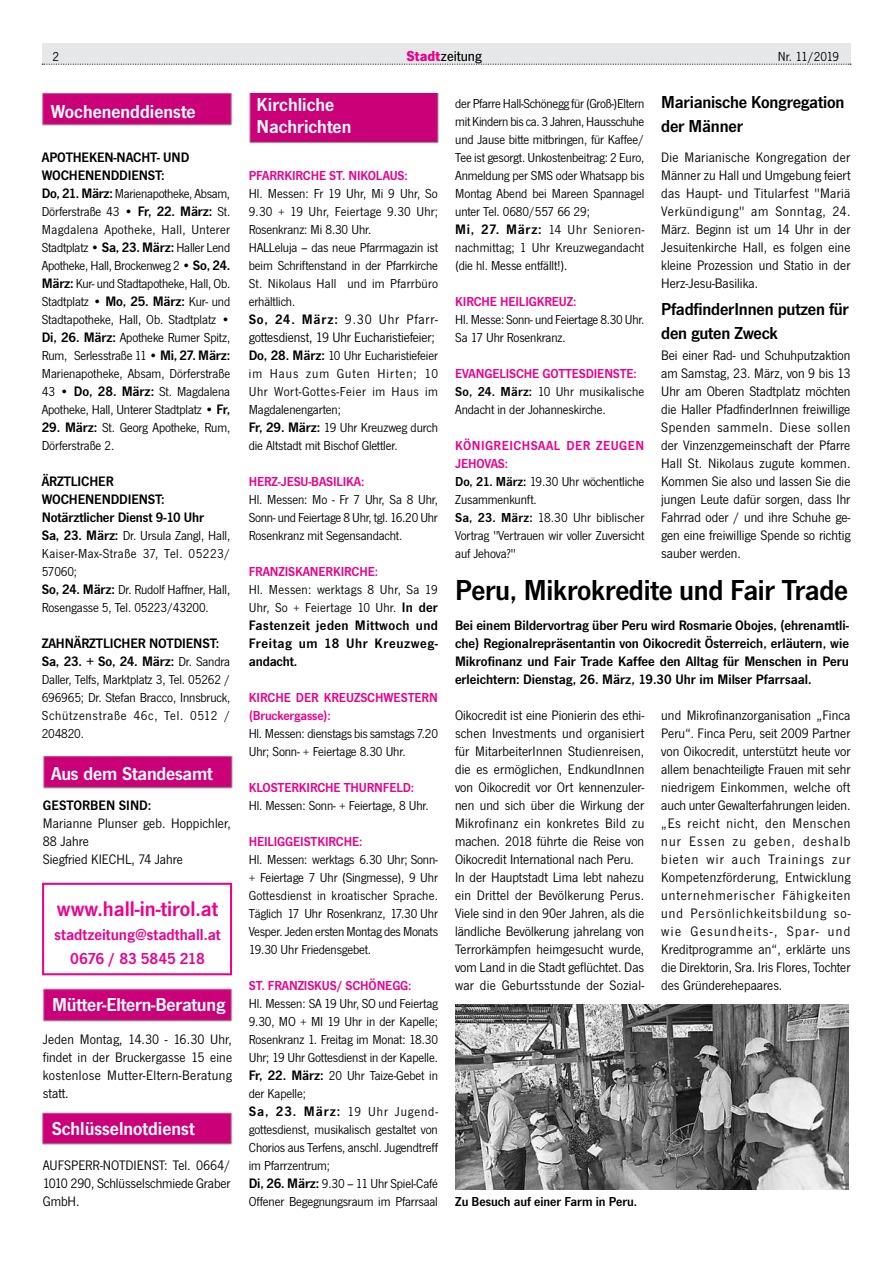
<style>
.page{position:relative;width:893px;height:1263px;background:#fff}
.page>*{position:absolute;margin:0;border:0;box-sizing:border-box;transform-origin:0 0}
.t1{font:600 30px "News Got T";letter-spacing:-.01em;color:#000}
.t2{font:600 22.05px "News Got T";color:#ec008c}
.t3{font:600 19.5px/21.8px "News Got T";letter-spacing:-.005em;color:#fff}
.t4{font:600 18px/24px "News Got T";letter-spacing:-.01em;color:#000}
.t5{font:600 16.5px/23.9px "News Got T";color:#ec008c;text-align:center}
.t6{font:500 15px "News Got T";color:#000}
.t7{font:14.25px/18px "News Got T";color:#000;text-align:justify}
.t8{font:600 14.25px/18px "News Got T";letter-spacing:-.01em;color:#000}
.t9{font:13.5px/18px "News Got T";letter-spacing:-.01em;color:#000}
.t10{font:600 13.5px/18px "News Got T";letter-spacing:-.01em;color:#ec008c}
.t11{font:13.5px/18px "News Got T";letter-spacing:.02em;color:#000}
.t12{font:600 13.5px "News Got T";color:#000}
.s1{font-weight:700;color:#ec008c}
.s2{font-weight:600;font-size:14.25px}
.s3{font-weight:400;font-size:13.5px}
.s4{font-weight:600}
.s5{font-weight:600;color:#ec008c}
</style>
<div class="page">
<div style="left:42px;top:43px;width:808px;height:21px;background:#e6e7e8"></div>
<svg style="left:42px;top:64px;width:809px;height:1px"></svg>
<img style="left:249px;top:94px;width:190px;height:50px">
<img style="left:43px;top:94px;width:190px;height:32px">
<img style="left:42px;top:1113px;width:191px;height:32px">
<img style="left:43px;top:989px;width:190px;height:33px">
<img style="left:43px;top:756px;width:190px;height:33px">
<div style="left:42px;top:883px;width:190px;height:92px;border:2px solid #ec008c"></div>
<img style="left:455px;top:1004px;width:394px;height:185px">
<p class="t9" style="left:53px;top:47px;width:8px">2</p>
<p class="t6" style="left:407px;top:48px;width:77px"><span class="s1">Stadt</span>zeitung</p>
<p class="t9" style="left:778px;top:47px;width:63px">Nr. 11/2019</p>
<h3 class="t3" style="left:51px;top:100px;width:146px">Wochenenddienste</h3>
<p class="t8" style="left:42px;top:148px;width:149px">APOTHEKEN-NACHT- UND<br>WOCHENENDDIENST:</p>
<p class="t9" style="left:42px;top:184px;width:190px;text-align:justify"><span class="s2">Do, 21. März:</span> Marienapotheke, Absam, Dörferstraße 43 • <span class="s2">Fr, 22. März:</span> St.<br>Magdalena Apotheke, Hall, Unterer Stadtplatz • <span class="s2">Sa, 23. März:</span> Haller Lend Apotheke, Hall, Brockenweg 2 • <span class="s2">So, 24.<br>März:</span> Kur- und Stadtapotheke, Hall, Ob.<br>Stadtplatz • <span class="s2">Mo, 25. März:</span> Kur- und Stadtapotheke, Hall, Ob. Stadtplatz • <span class="s2">Di, 26. März:</span> Apotheke Rumer Spitz, Rum, Serlesstraße 11 • <span class="s2">Mi, 27. März:<br></span>Marienapotheke, Absam, Dörferstraße 43 • <span class="s2">Do, 28. März:</span> St. Magdalena Apotheke, Hall, Unterer Stadtplatz • <span class="s2">Fr,</span></p>
<p class="t9" style="left:42px;top:418px;width:190px"><span class="s2">29. März:</span> St. Georg Apotheke, Rum,<br>Dörferstraße 2.</p>
<p class="t8" style="left:42px;top:472px;width:164px">ÄRZTLICHER<br>WOCHENENDDIENST:<br>Notärztlicher Dienst 9-10 Uhr</p>
<p class="t9" style="left:42px;top:526px;width:190px"><span class="s2">Sa, 23. März:</span> Dr. Ursula Zangl, Hall,<br>Kaiser-Max-Straße 37, Tel. 05223/<br>57060;<br><span class="s2">So, 24. März:</span> Dr. Rudolf Haffner, Hall,<br>Rosengasse 5, Tel. 05223/43200.</p>
<p class="t8" style="left:42px;top:634px;width:190px">ZAHNÄRZTLICHER NOTDIENST:<br>Sa, 23. + So, 24. März: <span class="s3">Dr. Sandra</span></p>
<p class="t9" style="left:42px;top:670px;width:190px;text-align:justify">Daller, Telfs, Marktplatz 3, Tel. 05262 / 696965; Dr. Stefan Bracco, Innsbruck, Schützenstraße 46c, Tel. 0512 / 204820.</p>
<h3 class="t3" style="left:51px;top:762px;width:163px">Aus dem Standesamt</h3>
<p class="t8" style="left:43px;top:796px;width:110px">GESTORBEN SIND:</p>
<p class="t7" style="left:43px;top:814px;width:189px;text-align:left">Marianne Plunser geb. Hoppichler,<br>88 Jahre<br>Siegfried KIECHL, 74 Jahre</p>
<h2 class="t2" style="left:57px;top:896px;width:163px">www.hall-in-tirol.at</h2>
<p class="t5" style="left:55px;top:922px;width:168px">stadtzeitung@stadthall.at<br>0676 / 83 5845 218</p>
<h3 class="t3" style="left:52px;top:993px;width:175px">Mütter-Eltern-Beratung</h3>
<p class="t7" style="left:43px;top:1030px;width:191px">Jeden Montag, 14.30 - 16.30 Uhr, findet in der Bruckergasse 15 eine kostenlose Mutter-Eltern-Beratung statt.</p>
<h3 class="t3" style="left:52px;top:1117px;width:145px">Schlüsselnotdienst</h3>
<p class="t7" style="left:43px;top:1156px;width:189px">AUFSPERR-NOTDIENST: Tel. 0664/ 1010 290, Schlüsselschmiede Graber GmbH.</p>
<h3 class="t3" style="left:257px;top:93px;width:96px">Kirchliche<br>Nachrichten</h3>
<p class="t10" style="left:249px;top:166px;width:161px">PFARRKIRCHE ST. NIKOLAUS:</p>
<p class="t9" style="left:249px;top:184px;width:191px">Hl. Messen: Fr 19 Uhr, Mi 9 Uhr, So<br>9.30 + 19 Uhr, Feiertage 9.30 Uhr;<br>Rosenkranz: Mi 8.30 Uhr.<br>HALLeluja – das neue Pfarrmagazin ist beim Schriftenstand in der Pfarrkirche<br>St. Nikolaus Hall und im Pfarrbüro erhältlich.</p>
<p class="t7" style="left:249px;top:310px;width:191px"><span class="s4">So, 24. März:</span> 9.30 Uhr Pfarr&shy;gottesdienst, 19 Uhr Eucharistiefeier;</p>
<p class="t9" style="left:249px;top:346px;width:191px"><span class="s2">Do, 28. März:</span> 10 Uhr Eucharistiefeier im Haus zum Guten Hirten; 10<br>Uhr Wort-Gottes-Feier im Haus im<br>Magdalenengarten;<br><span class="s2">Fr, 29. März:</span> 19 Uhr Kreuzweg durch die Altstadt mit Bischof Glettler.</p>
<p class="t10" style="left:249px;top:472px;width:117px">HERZ-JESU-BASILIKA:</p>
<p class="t9" style="left:249px;top:490px;width:191px;text-align:justify">Hl. Messen: Mo - Fr 7 Uhr, Sa 8 Uhr, Sonn- und Feiertage 8 Uhr, tgl. 16.20 Uhr Rosenkranz mit Segensandacht.</p>
<p class="t10" style="left:249px;top:562px;width:131px">FRANZISKANERKIRCHE:</p>
<p class="t11" style="left:249px;top:580px;width:191px">Hl. Messen: werktags 8 Uhr, Sa 19<br>Uhr, So + Feiertage 10 Uhr. <span class="s2">In der</span></p>
<p class="t8" style="left:249px;top:616px;width:191px;text-align:justify">Fastenzeit jeden Mittwoch und Freitag um 18 Uhr Kreuzweg&shy;andacht.</p>
<p class="t10" style="left:249px;top:688px;width:191px">KIRCHE DER KREUZSCHWESTERN (Bruckergasse):</p>
<p class="t9" style="left:249px;top:724px;width:191px">Hl. Messen: dienstags bis samstags 7.20<br>Uhr; Sonn- + Feiertage 8.30 Uhr.</p>
<p class="t10" style="left:249px;top:778px;width:167px">KLOSTERKIRCHE THURNFELD:</p>
<p class="t9" style="left:249px;top:796px;width:181px">Hl. Messen: Sonn- + Feiertage, 8 Uhr.</p>
<p class="t10" style="left:249px;top:832px;width:115px">HEILIGGEISTKIRCHE:</p>
<p class="t9" style="left:249px;top:850px;width:191px;text-align:justify">Hl. Messen: werktags 6.30 Uhr; Sonn-+ Feiertage 7 Uhr (Singmesse), 9 Uhr Gottesdienst in kroatischer Sprache.<br>Täglich 17 Uhr Rosenkranz, 17.30 Uhr Vesper. Jeden ersten Montag des Monats 19.30 Uhr Friedensgebet.</p>
<p class="t10" style="left:249px;top:976px;width:164px">ST. FRANZISKUS/ SCHÖNEGG:</p>
<p class="t9" style="left:249px;top:994px;width:191px">Hl. Messen: SA 19 Uhr, SO und Feiertag 9.30, MO + MI 19 Uhr in der Kapelle; Rosenkranz 1. Freitag im Monat: 18.30<br>Uhr; 19 Uhr Gottesdienst in der Kapelle.<br><span class="s2">Fr, 22. März:</span> 20 Uhr Taize-Gebet in der Kapelle;<br><span class="s2">Sa, 23. März:</span> 19 Uhr Jugend&shy;gottesdienst, musikalisch gestaltet von Chorios aus Terfens, anschl. Jugendtreff im Pfarrzentrum;<br><span class="s2">Di, 26. März:</span> 9.30 – 11 Uhr Spiel-Café Offener Begegnungsraum im Pfarrsaal</p>
<p class="t9" style="left:455px;top:94px;width:191px">der Pfarre Hall-Schönegg für (Groß-)Eltern mit Kindern bis ca. 3 Jahren, Hausschuhe und Jause bitte mitbringen, für Kaffee/ Tee ist gesorgt. Unkostenbeitrag: 2 Euro, Anmeldung per SMS oder Whatsapp bis Montag Abend bei Mareen Spannagel unter Tel. 0680/557 66 29;<br><span class="s2">Mi, 27. März:</span> 14 Uhr Senioren&shy;nachmittag; 1 Uhr Kreuzwegandacht (die hl. Messe entfällt!).</p>
<p class="t10" style="left:455px;top:292px;width:123px">KIRCHE HEILIGKREUZ:</p>
<p class="t9" style="left:455px;top:310px;width:191px">Hl. Messe: Sonn- und Feiertage 8.30 Uhr.<br>Sa 17 Uhr Rosenkranz.</p>
<p class="t9" style="left:455px;top:364px;width:191px"><span class="s5">EVANGELISCHE GOTTESDIENSTE:<br></span><span class="s4">So, 24. März:</span> 10 Uhr musikalische<br>Andacht in der Johanneskirche.</p>
<p class="t9" style="left:455px;top:436px;width:191px"><span class="s5">KÖNIGREICHSAAL DER ZEUGEN<br>JEHOVAS:<br></span><span class="s4">Do, 21. März:</span> 19.30 Uhr wöchentliche<br>Zusammenkunft.<br><span class="s4">Sa, 23. März:</span> 18.30 Uhr biblischer<br>Vortrag "Vertrauen wir voller Zuversicht auf Jehova?"</p>
<h3 class="t4" style="left:661px;top:90px;width:185px">Marianische Kongregation der Männer</h3>
<p class="t7" style="left:661px;top:148px;width:191px">Die Marianische Kongregation der Männer zu Hall und Umgebung feiert das Haupt- und Titularfest "Mariä Verkündigung" am Sonntag, 24.<br>März. Beginn ist um 14 Uhr in der Jesuitenkirche Hall, es folgen eine kleine Prozession und Statio in der Herz-Jesu-Basilika.</p>
<h3 class="t4" style="left:661px;top:296px;width:189px">PfadfinderInnen putzen für den guten Zweck</h3>
<p class="t7" style="left:661px;top:346px;width:191px">Bei einer Rad- und Schuhputzaktion am Samstag, 23. März, von 9 bis 13<br>Uhr am Oberen Stadtplatz möchten die Haller PfadfinderInnen freiwillige Spenden sammeln. Diese sollen der Vinzenzgemeinschaft der Pfarre Hall St. Nikolaus zugute kommen.<br>Kommen Sie also und lassen Sie die jungen Leute dafür sorgen, dass Ihr Fahrrad oder / und ihre Schuhe ge&shy;gen eine freiwillige Spende so richtig sauber werden.</p>
<h1 class="t1" style="left:455px;top:572px;width:394px">Peru, Mikrokredite und Fair Trade</h1>
<p class="t8" style="left:455px;top:616px;width:395px;text-align:justify">Bei einem Bildervortrag über Peru wird Rosmarie Obojes, (ehrenamtli&shy;che) Regionalrepräsentantin von Oikocredit Österreich, erläutern, wie Mikrofinanz und Fair Trade Kaffee den Alltag für Menschen in Peru erleichtern: Dienstag, 26. März, 19.30 Uhr im Milser Pfarrsaal.</p>
<p class="t7" style="left:455px;top:706px;width:191px;text-align:left">Oikocredit ist eine Pionierin des ethi&shy;schen Investments und organisiert für MitarbeiterInnen Studienreisen, die es ermöglichen, EndkundInnen von Oikocredit vor Ort kennenzuler&shy;nen und sich über die Wirkung der Mikrofinanz ein konkretes Bild zu machen. 2018 führte die Reise von Oikocredit International nach Peru.<br>In der Hauptstadt Lima lebt nahezu ein Drittel der Bevölkerung Perus.<br>Viele sind in den 90er Jahren, als die ländliche Bevölkerung jahrelang von Terrorkämpfen heimgesucht wurde, vom Land in die Stadt geflüchtet. Das war die Geburtsstunde der Sozial-</p>
<p class="t7" style="left:661px;top:706px;width:191px">und Mikrofinanzorganisation „Finca Peru“. Finca Peru, seit 2009 Partner von Oikocredit, unterstützt heute vor allem benachteiligte Frauen mit sehr niedrigem Einkommen, welche oft auch unter Gewalterfahrungen leiden. „Es reicht nicht, den Menschen nur Essen zu geben, deshalb bieten wir auch Trainings zur Kompetenzförderung, Entwicklung unternehmerischer Fähigkeiten und Persönlichkeitsbildung so&shy;wie Gesundheits-, Spar- und Kreditprogramme an“, erklärte uns die Direktorin, Sra. Iris Flores, Tochter des Gründerehepaares.</p>
<p class="t12" style="left:455px;top:1194px;width:183px">Zu Besuch auf einer Farm in Peru.</p>
</div>
